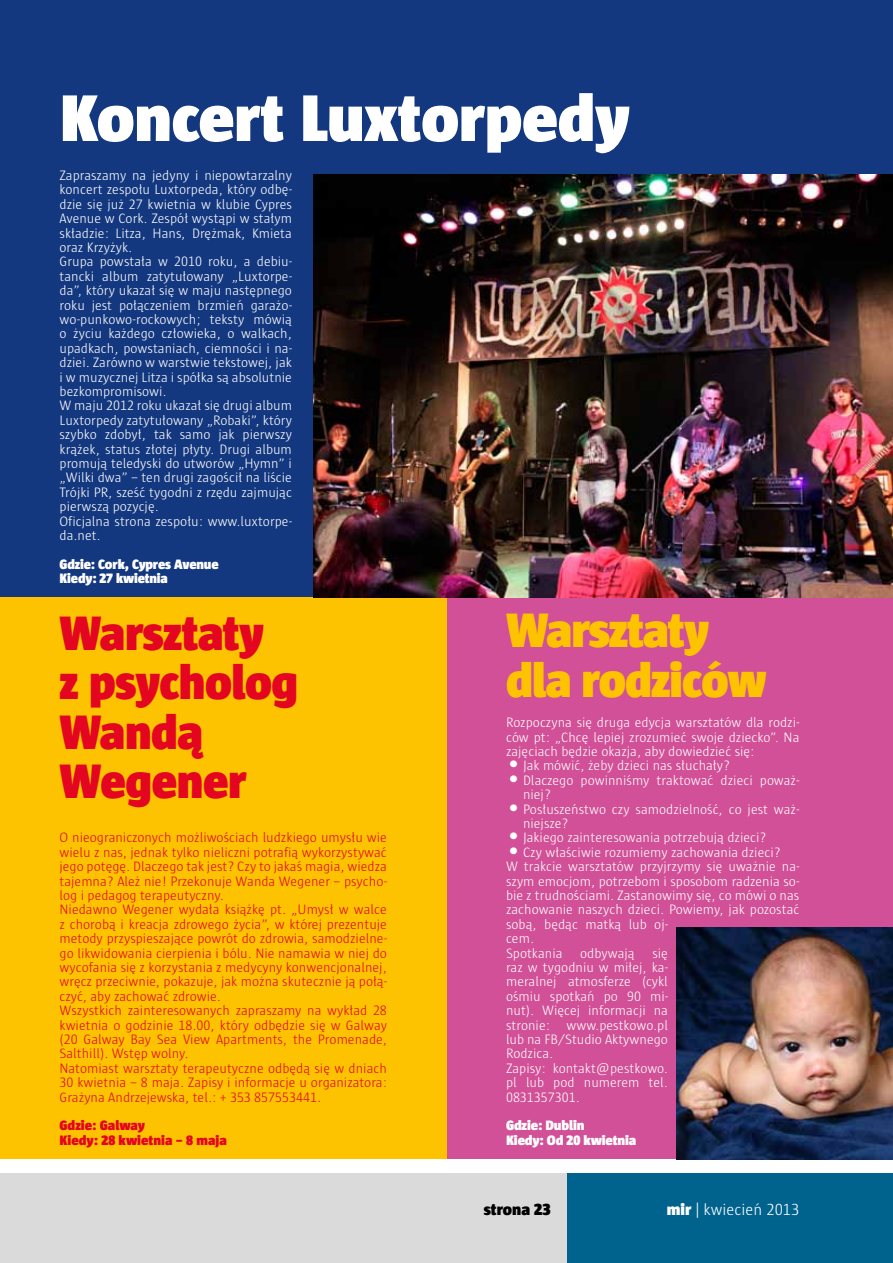
<style>
.page{position:relative;width:893px;height:1263px;background:#fff}
.page>*{position:absolute;margin:0;border:0;box-sizing:border-box;transform-origin:0 0}
.t1{font:900 67.5px "Sun";letter-spacing:-.005em;color:#fff}
.t2{font:900 49.5px/49.5px "Sun";letter-spacing:-.01em;color:#e40521}
.t3{font:900 49.5px/49.5px "Sun";letter-spacing:-.02em;color:#fdc300}
.t4{font:300 16.5px "Sun";color:#fff}
.t5{font:900 16.5px "Sun";color:#000}
.t6{font:300 13.95px/14.4px "Sun";color:#fff}
.t7{font:300 13.95px/14.4px "Sun";color:#e40521}
.t8{font:900 13.95px/14.4px "Sun";letter-spacing:-.01em;color:#fff}
.t9{font:900 13.95px/14.4px "Sun";color:#e40521}
.s1{font-size:30px}
.s2{font-weight:900}
</style>
<div class="page">
<div style="left:0;top:1174px;width:568px;height:89px;background:#dadada"></div>
<div style="left:568px;top:1174px;width:325px;height:89px;background:#00638e"></div>
<div style="left:0;top:0;width:893px;height:598px;background:#14387f"></div>
<div style="left:446px;top:598px;width:447px;height:561px;background:#d15097"></div>
<div style="left:0;top:598px;width:446px;height:561px;background:#fdc300"></div>
<img style="left:313px;top:174px;width:580px;height:424px">
<img style="left:676px;top:927px;width:217px;height:232px">
<h1 class="t1" style="left:60px;top:79px;width:571px">Koncert Luxtorpedy</h1>
<p class="t6" style="left:60px;top:168px;width:234px">Zapraszamy na jedyny i niepowtarzalny koncert zespołu Luxtorpeda, który odbę&shy;dzie się już 27 kwietnia w klubie Cypres Avenue w Cork. Zespół wystąpi w stałym składzie: Litza, Hans, Drężmak, Kmieta oraz Krzyżyk.<br>Grupa powstała w 2010 roku, a debiu&shy;tancki album zatytułowany „Luxtorpe&shy;da”, który ukazał się w maju następnego roku jest połączeniem brzmień garażo&shy;wo-punkowo-rockowych; teksty mówią o życiu każdego człowieka, o walkach, upadkach, powstaniach, ciemności i na&shy;dziei. Zarówno w warstwie tekstowej, jak i w muzycznej Litza i spółka są absolutnie bezkompromisowi.<br>W maju 2012 roku ukazał się drugi album Luxtorpedy zatytułowany „Robaki”, który szybko zdobył, tak samo jak pierwszy krążek, status złotej płyty. Drugi album promują teledyski do utworów „Hymn” i „Wilki dwa” – ten drugi zagościł na liście Trójki PR, sześć tygodni z rzędu zajmując pierwszą pozycję.<br>Oficjalna strona zespołu: www.luxtorpe&shy;da.net.</p>
<p class="t8" style="left:60px;top:557px;width:161px">Gdzie: Cork, Cypres Avenue<br>Kiedy: 27 kwietnia</p>
<h2 class="t2" style="left:60px;top:607px;width:240px">Warsztaty<br>z psycholog<br>Wandą<br>Wegener</h2>
<p class="t7" style="left:60px;top:831px;width:329px">O nieograniczonych możliwościach ludzkiego umysłu wie wielu z nas, jednak tylko nieliczni potrafią wykorzystywać jego potęgę. Dlaczego tak jest? Czy to jakaś magia, wiedza tajemna? Ależ nie! Przekonuje Wanda Wegener – psycho&shy;log i pedagog terapeutyczny.<br>Niedawno Wegener wydała książkę pt. „Umysł w walce z chorobą i kreacja zdrowego życia”, w której prezentuje metody przyspieszające powrót do zdrowia, samodzielne&shy;go likwidowania cierpienia i bólu. Nie namawia w niej do wycofania się z korzystania z medycyny konwencjonalnej, wręcz przeciwnie, pokazuje, jak można skutecznie ją połą&shy;czyć, aby zachować zdrowie.<br>Wszystkich zainteresowanych zapraszamy na wykład 28 kwietnia o godzinie 18.00, który odbędzie się w Galway (20 Galway Bay Sea View Apartments, the Promenade, Salthill). Wstęp wolny.<br>Natomiast warsztaty terapeutyczne odbędą się w dniach 30 kwietnia – 8 maja. Zapisy i informacje u organizatora:<br>Grażyna Andrzejewska, tel.: + 353 857553441.</p>
<p class="t9" style="left:60px;top:1118px;width:169px">Gdzie: Galway<br>Kiedy: 28 kwietnia – 8 maja</p>
<h2 class="t3" style="left:506px;top:605px;width:262px">Warsztaty dla rodziców</h2>
<p class="t6" style="left:506px;top:715px;width:295px;text-align:justify">Rozpoczyna się druga edycja warsztatów dla rodzi&shy;ców pt: „Chcę lepiej zrozumieć swoje dziecko”. Na zajęciach będzie okazja, aby dowiedzieć się:</p>
<p class="t6" style="left:506px;top:759px;width:226px"><span class="s1">•</span> Jak mówić, żeby dzieci nas słuchały?</p>
<p class="t6" style="left:523px;top:773px;width:278px;text-indent:-17px"><span class="s1">•</span> Dlaczego powinniśmy traktować dzieci poważ&shy;niej?</p>
<p class="t6" style="left:523px;top:802px;width:278px;text-indent:-17px"><span class="s1">•</span> Posłuszeństwo czy samodzielność, co jest waż&shy;niejsze?</p>
<p class="t6" style="left:506px;top:831px;width:262px"><span class="s1">•</span> Jakiego zainteresowania potrzebują dzieci?</p>
<p class="t6" style="left:506px;top:845px;width:295px"><span class="s1">•</span> Czy właściwie rozumiemy zachowania dzieci?<br>W trakcie warsztatów przyjrzymy się uważnie na&shy;szym emocjom, potrzebom i sposobom radzenia so&shy;bie z trudnościami. Zastanowimy się, co mówi o nas zachowanie naszych dzieci. Powiemy, jak pozostać sobą, będąc matką lub oj-<br>cem.<br>Spotkania</p>
<p class="t6" style="left:580px;top:946px;width:56px">odbywają</p>
<p class="t6" style="left:506px;top:946px;width:163px;text-indent:146px">się raz w tygodniu w miłej, ka&shy;meralnej atmosferze (cykl ośmiu spotkań po 90 mi&shy;nut). Więcej informacji na stronie: www.pestkowo.pl lub na FB/Studio Aktywnego<br>Rodzica.<br>Zapisy: kontakt@pestkowo. pl lub pod numerem tel.<br>0831357301.</p>
<p class="t8" style="left:506px;top:1118px;width:132px">Gdzie: Dublin<br>Kiedy: Od 20 kwietnia</p>
<p class="t5" style="left:484px;top:1200px;width:68px">strona 23</p>
<p class="t4" style="left:667px;top:1201px;width:134px"><span class="s2">mir</span> | kwiecień 2013</p>
</div>
